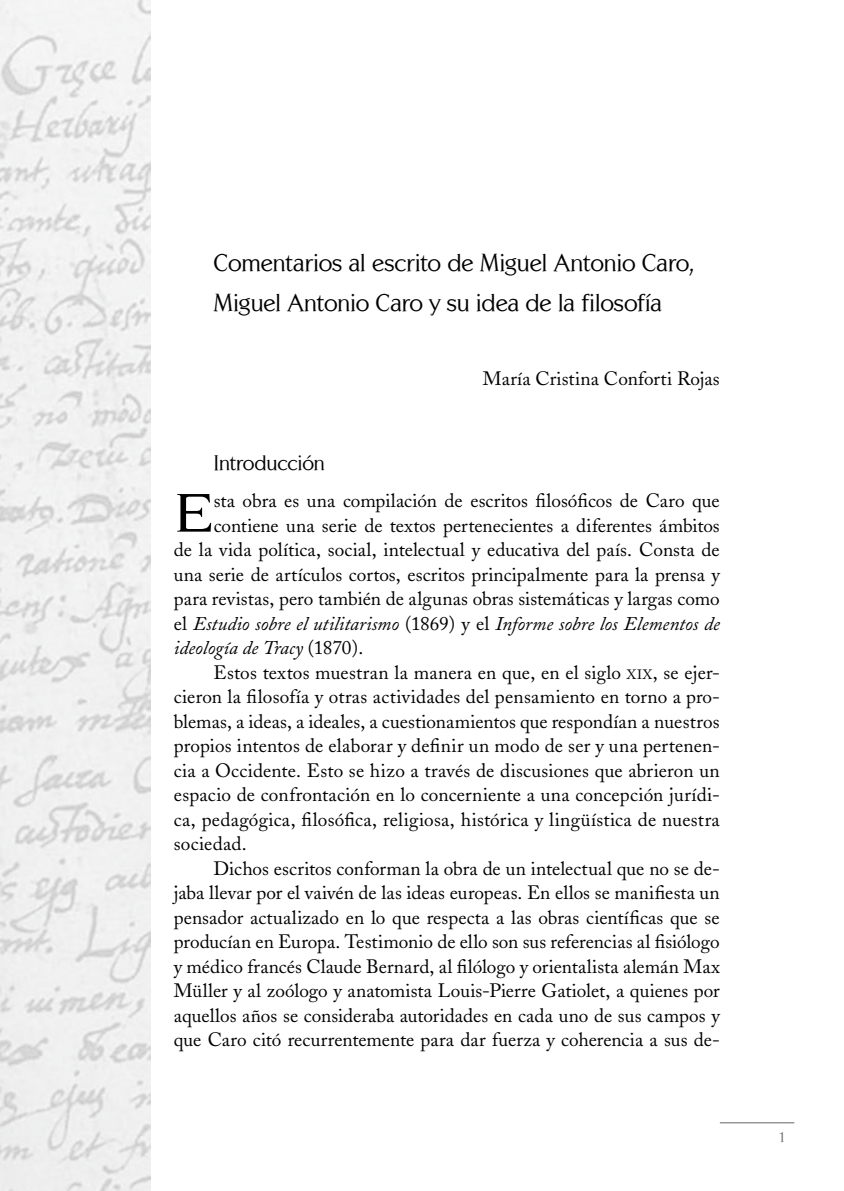
<style>
.page{position:relative;width:844px;height:1191px;background:#fff}
.page>*{position:absolute;margin:0;border:0;box-sizing:border-box;transform-origin:0 0}
.t1{font:54.77px "Centabel";color:#000;scale:1.25 1}
.t2{font:24.5px/40.2px "Centabel";letter-spacing:-.01em;color:#000}
.t3{font:21px "Centabel";letter-spacing:-.015em;color:#000}
.t4{font:19.25px "Adobe Caslon";letter-spacing:.005em;color:#000}
.t5{font:italic 19.25px "Adobe Caslon";color:#000}
.t6{font:14px "Centabel";color:#646567}
.s1{font-style:normal}
.s2{font-size:13.47px}
</style>
<div class="page">
<hr style="left:719px;top:1122px;width:75px;height:1px;background:#646567">
<img style="left:0;top:0;width:150px;height:1191px">
<p class="t2" style="left:213px;top:242px;width:482px">Comentarios al escrito de Miguel Antonio Caro,<br>Miguel Antonio Caro y su idea de la filosofía</p>
<p class="t3" style="left:213px;top:451px;width:113px">Introducción</p>
<p class="t4" style="left:482px;top:367px;width:238px">María Cristina Conforti Rojas</p>
<h1 class="t1" style="left:174px;top:481px;width:33px">E</h1>
<p class="t4" style="left:214px;top:489px;width:507px">sta obra es una compilación de escritos filosóficos de Caro que</p>
<p class="t4" style="left:214px;top:514px;width:507px">contiene una serie de textos pertenecientes a diferentes ámbitos</p>
<p class="t4" style="left:174px;top:538px;width:547px">de la vida política, social, intelectual y educativa del país. Consta de</p>
<p class="t4" style="left:174px;top:563px;width:547px">una serie de artículos cortos, escritos principalmente para la prensa y</p>
<p class="t4" style="left:174px;top:587px;width:547px">para revistas, pero también de algunas obras sistemáticas y largas como</p>
<p class="t5" style="left:174px;top:613px;width:547px"><span class="s1">el</span> Estudio sobre el utilitarismo <span class="s1">(1869) y el</span> Informe sobre los Elementos de</p>
<p class="t5" style="left:174px;top:637px;width:191px">ideología de Tracy <span class="s1">(1870).</span></p>
<p class="t4" style="left:213px;top:661px;width:507px">Estos textos muestran la manera en que, en el siglo <span class="s2">xix</span>, se ejer-</p>
<p class="t4" style="left:174px;top:685px;width:547px">cieron la filosofía y otras actividades del pensamiento en torno a pro-</p>
<p class="t4" style="left:174px;top:710px;width:547px">blemas, a ideas, a ideales, a cuestionamientos que respondían a nuestros</p>
<p class="t4" style="left:174px;top:734px;width:547px">propios intentos de elaborar y definir un modo de ser y una pertenen-</p>
<p class="t4" style="left:174px;top:759px;width:547px">cia a Occidente. Esto se hizo a través de discusiones que abrieron un</p>
<p class="t4" style="left:174px;top:783px;width:547px">espacio de confrontación en lo concerniente a una concepción jurídi-</p>
<p class="t4" style="left:174px;top:808px;width:547px">ca, pedagógica, filosófica, religiosa, histórica y lingüística de nuestra</p>
<p class="t4" style="left:174px;top:832px;width:74px">sociedad.</p>
<p class="t4" style="left:213px;top:857px;width:507px">Dichos escritos conforman la obra de un intelectual que no se de-</p>
<p class="t4" style="left:174px;top:881px;width:547px">jaba llevar por el vaivén de las ideas europeas. En ellos se manifiesta un</p>
<p class="t4" style="left:174px;top:906px;width:547px">pensador actualizado en lo que respecta a las obras científicas que se</p>
<p class="t4" style="left:174px;top:930px;width:547px">producían en Europa. Testimonio de ello son sus referencias al fisiólogo</p>
<p class="t4" style="left:174px;top:955px;width:547px">y médico francés Claude Bernard, al filólogo y orientalista alemán Max</p>
<p class="t4" style="left:174px;top:979px;width:547px">Müller y al zoólogo y anatomista Louis-Pierre Gatiolet, a quienes por</p>
<p class="t4" style="left:174px;top:1004px;width:547px">aquellos años se consideraba autoridades en cada uno de sus campos y</p>
<p class="t4" style="left:174px;top:1028px;width:547px">que Caro citó recurrentemente para dar fuerza y coherencia a sus de-</p>
<p class="t6" style="left:778px;top:1129px;width:8px">1</p>
</div>
